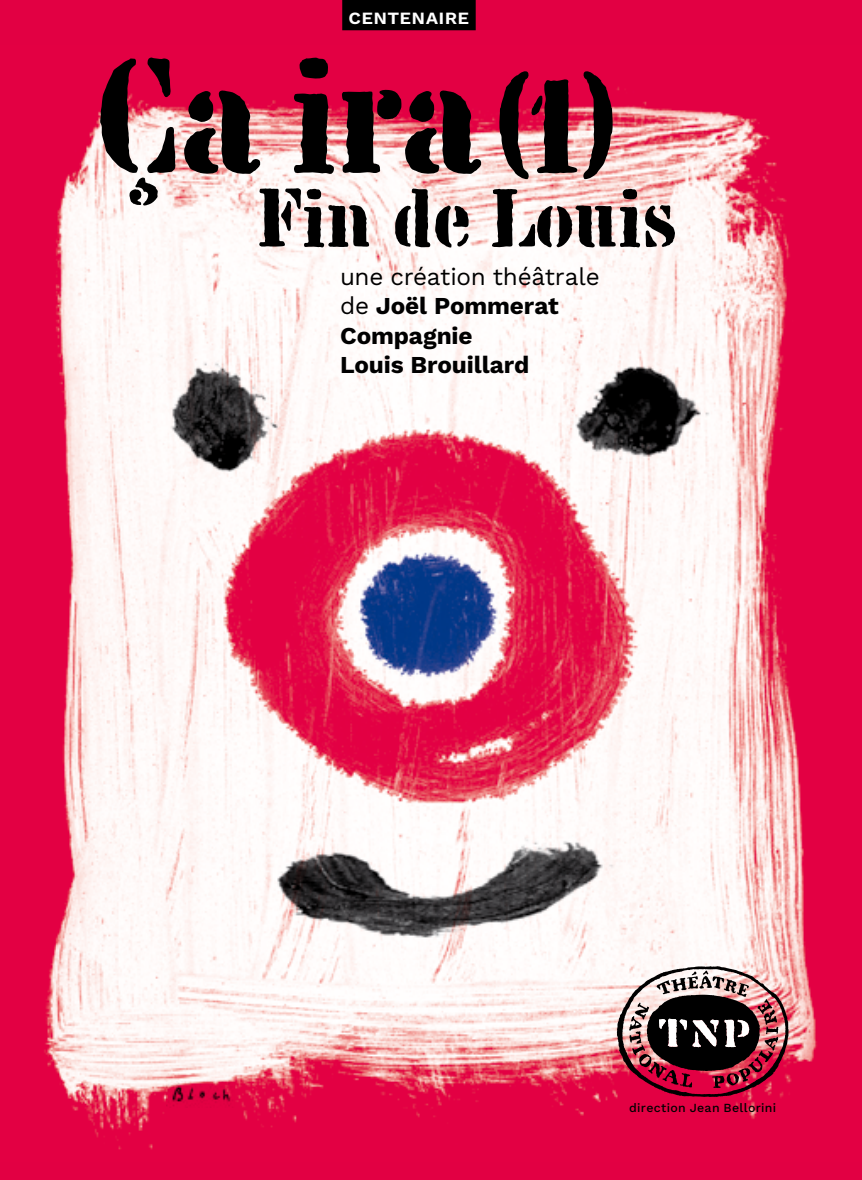
<style>
.page{position:relative;width:862px;height:1180px;background:#fff}
.page>*{position:absolute;margin:0;border:0;box-sizing:border-box;transform-origin:0 0}
.t1{font:164.25px "Chaillot";color:#000}
.t2{font:82.8px "Chaillot";letter-spacing:-.02em;color:#000}
.t3{font:24.3px/29.2px "Work Sans";letter-spacing:-.01em;color:#000}
.t4{font:700 24.3px/29.2px "Work Sans";letter-spacing:-.005em;color:#000}
.Cartouche_couleur{font:600 20.25px "Work Sans";letter-spacing:.015em;color:#fff}
.t5{font:500 12.38px "Work Sans";letter-spacing:.025em;color:#000}
.s1{font-size:133.65px}
.s2{font-weight:700}
</style>
<div class="page">
<img style="left:0;top:45px;width:861px;height:1117px">
<img style="left:59px;top:45px;width:734px;height:950px">
<svg style="left:616px;top:966px;width:172px;height:131px;background:#8c525d"></svg>
<img style="left:166px;top:1081px;width:68px;height:26px">
<div style="left:0;top:1162px;width:861px;height:18px;background:#e20043"></div>
<div style="left:0;top:0;width:861px;height:45px;background:#e20043"></div>
<div style="left:342px;top:0;width:133px;height:30px;background:#000"></div>
<p class="Cartouche_couleur" style="left:348px;top:2px;width:122px">centenaire</p>
<p class="t1" style="left:92px;top:19px;width:537px">Ça ira<span class="s1">(1)</span></p>
<p class="t2" style="left:257px;top:170px;width:423px">Fin de Louis</p>
<p class="t3" style="left:340px;top:261px;width:261px">une création théâtrale de <span class="s2">Joël Pommerat</span></p>
<p class="t4" style="left:340px;top:320px;width:191px">Compagnie<br>Louis Brouillard</p>
<p class="t5" style="left:629px;top:1099px;width:148px">direction Jean Bellorini</p>
</div>
